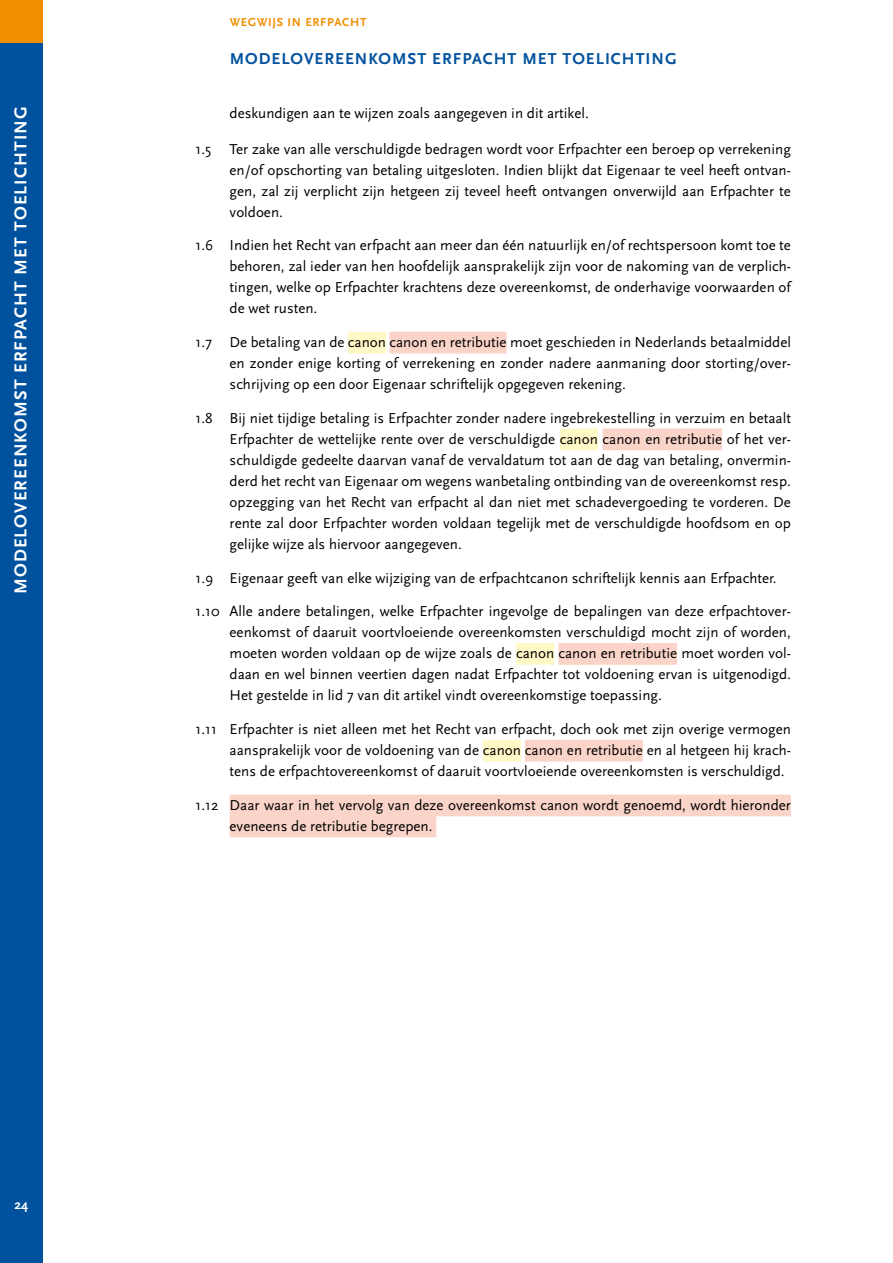
<style>
.page{position:relative;width:893px;height:1263px;background:#fff}
.page>*{position:absolute;margin:0;border:0;box-sizing:border-box;transform-origin:0 0}
.t1{font:700 18px "Scala Sans OT";letter-spacing:.06em;color:#fff}
.t2{font:700 16.5px "Scala Sans OT";letter-spacing:.06em;color:#00519e}
.t3{font:15px/21px "Scala Sans OT";color:#000;text-align:justify}
.t4{font:700 13.5px "Scala Sans OT";color:#fff}
.t5{font:700 12px "Scala Sans OT";letter-spacing:.06em;color:#f18e00}
</style>
<div class="page">
<div style="left:0;top:43px;width:43px;height:1220px;background:#00519e"></div>
<div style="left:0;top:0;width:43px;height:43px;background:#f18e00"></div>
<div style="left:348px;top:332px;width:38px;height:21px;background:#fff9c7"></div>
<div style="left:389px;top:332px;width:118px;height:21px;background:#fad4c8"></div>
<div style="left:560px;top:428px;width:38px;height:22px;background:#fff9c7"></div>
<div style="left:603px;top:428px;width:119px;height:22px;background:#fad4c8"></div>
<div style="left:516px;top:643px;width:38px;height:22px;background:#fff9c7"></div>
<div style="left:558px;top:643px;width:119px;height:22px;background:#fad4c8"></div>
<div style="left:483px;top:740px;width:38px;height:21px;background:#fff9c7"></div>
<div style="left:525px;top:740px;width:118px;height:21px;background:#fad4c8"></div>
<div style="left:230px;top:794px;width:561px;height:22px;background:#fad4c8"></div>
<div style="left:230px;top:815px;width:206px;height:22px;background:#fad4c8"></div>
<p class="t1" style="left:10px;top:594px;width:489px;rotate:-90deg">MODELOVEREENKOMST ERFPACHT MET TOELICHTING</p>
<p class="t4" style="left:14px;top:1197px;width:15px">24</p>
<p class="t5" style="left:230px;top:15px;width:138px">WEGWIJS IN ERFPACHT</p>
<p class="t2" style="left:230px;top:49px;width:448px">MODELOVEREENKOMST ERFPACHT MET TOELICHTING</p>
<p class="t3" style="left:230px;top:103px;width:361px">deskundigen aan te wijzen zoals aangegeven in dit artikel.</p>
<p class="t3" style="left:230px;top:138px;width:563px;text-indent:-34px">1.5 Ter zake van alle verschuldigde bedragen wordt voor Erfpachter een beroep op verrekening en/of opschorting van betaling uitgesloten. Indien blijkt dat Eigenaar te veel heeft ontvan&shy;gen, zal zij verplicht zijn hetgeen zij teveel heeft ontvangen onverwijld aan Erfpachter te voldoen.</p>
<p class="t3" style="left:230px;top:235px;width:563px;text-indent:-34px">1.6 Indien het Recht van erfpacht aan meer dan één natuurlijk en/of rechtspersoon komt toe te behoren, zal ieder van hen hoofdelijk aansprakelijk zijn voor de nakoming van de verplich&shy;tingen, welke op Erfpachter krachtens deze overeenkomst, de onderhavige voorwaarden of de wet rusten.</p>
<p class="t3" style="left:230px;top:332px;width:563px;text-indent:-34px">1.7 De betaling van de canon canon en retributie moet geschieden in Nederlands betaalmiddel en zonder enige korting of verrekening en zonder nadere aanmaning door storting/over&shy;schrijving op een door Eigenaar schriftelijk opgegeven rekening.</p>
<p class="t3" style="left:230px;top:408px;width:563px;text-indent:-34px">1.8 Bij niet tijdige betaling is Erfpachter zonder nadere ingebrekestelling in verzuim en betaalt Erfpachter de wettelijke rente over de verschuldigde canon canon en retributie of het ver&shy;schuldigde gedeelte daarvan vanaf de vervaldatum tot aan de dag van betaling, onvermin&shy;derd het recht van Eigenaar om wegens wanbetaling ontbinding van de overeenkomst resp. opzegging van het Recht van erfpacht al dan niet met schadevergoeding te vorderen. De rente zal door Erfpachter worden voldaan tegelijk met de verschuldigde hoofdsom en op gelijke wijze als hiervoor aangegeven.</p>
<p class="t3" style="left:196px;top:567px;width:583px">1.9 Eigenaar geeft van elke wijziging van de erfpachtcanon schriftelijk kennis aan Erfpachter.</p>
<p class="t3" style="left:230px;top:601px;width:563px;text-indent:-34px">1.10 Alle andere betalingen, welke Erfpachter ingevolge de bepalingen van deze erfpachtover&shy;eenkomst of daaruit voortvloeiende overeenkomsten verschuldigd mocht zijn of worden, moeten worden voldaan op de wijze zoals de canon canon en retributie moet worden vol&shy;daan en wel binnen veertien dagen nadat Erfpachter tot voldoening ervan is uitgenodigd.<br>Het gestelde in lid 7 van dit artikel vindt overeenkomstige toepassing.</p>
<p class="t3" style="left:230px;top:719px;width:563px;text-indent:-34px">1.11 Erfpachter is niet alleen met het Recht van erfpacht, doch ook met zijn overige vermogen aansprakelijk voor de voldoening van de canon canon en retributie en al hetgeen hij krach&shy;tens de erfpachtovereenkomst of daaruit voortvloeiende overeenkomsten is verschuldigd.</p>
<p class="t3" style="left:230px;top:795px;width:563px;text-indent:-34px">1.12 Daar waar in het vervolg van deze overeenkomst canon wordt genoemd, wordt hieronder eveneens de retributie begrepen.</p>
</div>
